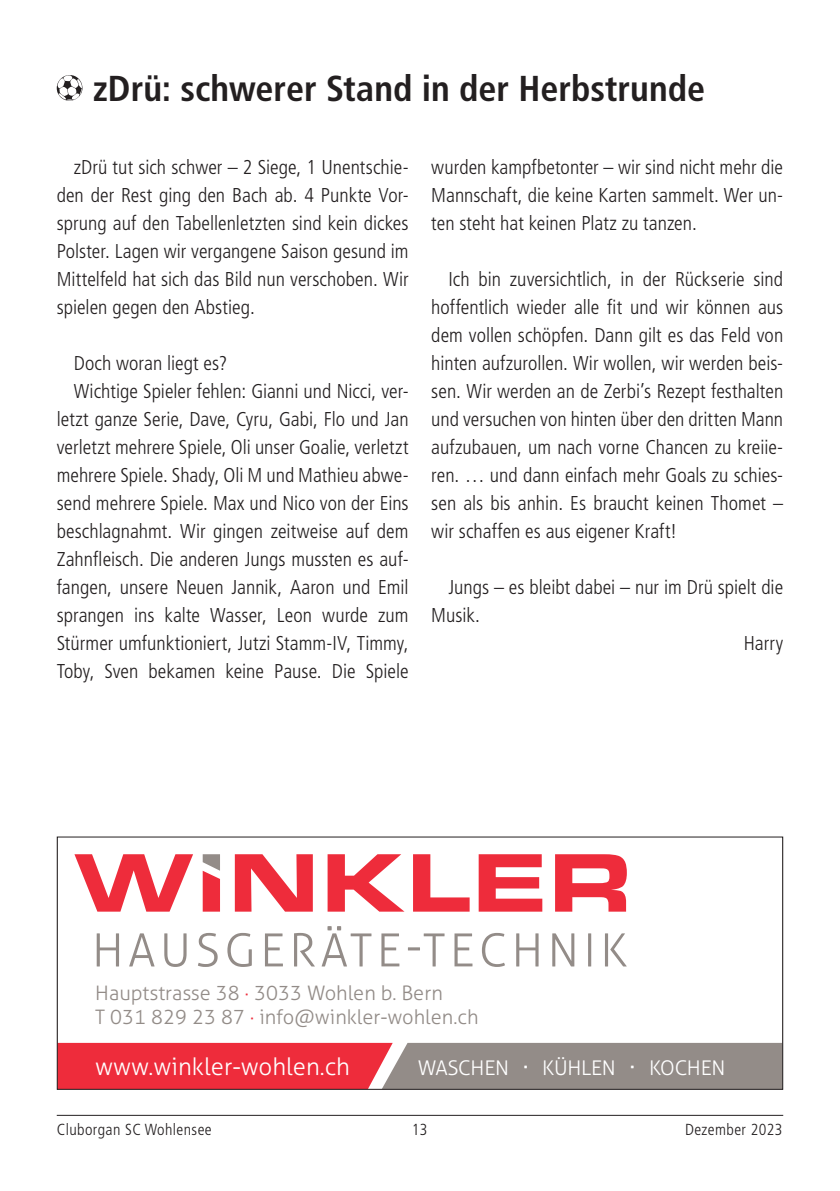
<style>
.page{position:relative;width:840px;height:1191px;background:#fff}
.page>*{position:absolute;margin:0;border:0;box-sizing:border-box;transform-origin:0 0}
.t1{font:700 condensed 36px "Frutiger LT Std";color:#231f20}
.t2{font:300 24px "Aller";color:#fff}
.t3{font:300 20.2px "Aller";letter-spacing:-.015em;color:#fff}
.t4{font:300 condensed 20px/28px "Frutiger LT Std";color:#231f20;text-align:justify}
.t5{font:300 20px/24px "Aller";color:#938c88}
.t6{font:300 condensed 16px "Frutiger LT Std";letter-spacing:.025em;color:#231f20}
.s1{color:#ee2c3b}
.s2{font-size:29px}
</style>
<div class="page">
<hr style="left:57px;top:1114px;width:725px;height:1px;background:#231f20">
<svg style="left:57px;top:75px;width:25px;height:26px"></svg>
<svg style="left:59px;top:865px;width:721px;height:178px"></svg>
<svg style="left:554px;top:854px;width:72px;height:57px"></svg>
<svg style="left:74px;top:854px;width:468px;height:57px"></svg>
<svg style="left:97px;top:926px;width:529px;height:41px"></svg>
<svg style="left:57px;top:1043px;width:725px;height:47px;background:#ba6266"></svg>
<h1 class="t1" style="left:93px;top:67px;width:613px">zDrü: schwerer Stand in der Herbstrunde</h1>
<p class="t4" style="left:57px;top:153px;width:353px;text-indent:17px">zDrü tut sich schwer – 2 Siege, 1 Unentschie&shy;den der Rest ging den Bach ab. 4 Punkte Vor&shy;sprung auf den Tabellenletzten sind kein dickes Polster. Lagen wir vergangene Saison gesund im Mittelfeld hat sich das Bild nun verschoben. Wir spielen gegen den Abstieg.</p>
<p class="t4" style="left:74px;top:349px;width:155px">Doch woran liegt es?</p>
<p class="t4" style="left:74px;top:377px;width:336px">Wichtige Spieler fehlen: Gianni und Nicci, ver-</p>
<p class="t4" style="left:57px;top:405px;width:353px">letzt ganze Serie, Dave, Cyru, Gabi, Flo und Jan</p>
<p class="t4" style="left:57px;top:433px;width:353px">verletzt mehrere Spiele, Oli unser Goalie, verletzt</p>
<p class="t4" style="left:57px;top:461px;width:353px">mehrere Spiele. Shady, Oli M und Mathieu abwe-</p>
<p class="t4" style="left:57px;top:489px;width:353px">send mehrere Spiele. Max und Nico von der Eins</p>
<p class="t4" style="left:57px;top:517px;width:353px">beschlagnahmt. Wir gingen zeitweise auf dem</p>
<p class="t4" style="left:57px;top:545px;width:353px">Zahnfleisch. Die anderen Jungs mussten es auf-</p>
<p class="t4" style="left:57px;top:573px;width:353px">fangen, unsere Neuen Jannik, Aaron und Emil</p>
<p class="t4" style="left:57px;top:601px;width:353px">sprangen ins kalte Wasser, Leon wurde zum</p>
<p class="t4" style="left:57px;top:629px;width:353px">Stürmer umfunktioniert, Jutzi Stamm-IV, Timmy,</p>
<p class="t4" style="left:57px;top:657px;width:353px">Toby, Sven bekamen keine Pause. Die Spiele</p>
<p class="t4" style="left:431px;top:153px;width:353px">wurden kampfbetonter – wir sind nicht mehr die Mannschaft, die keine Karten sammelt. Wer un&shy;ten steht hat keinen Platz zu tanzen.</p>
<p class="t4" style="left:431px;top:265px;width:353px;text-indent:17px">Ich bin zuversichtlich, in der Rückserie sind hoffentlich wieder alle fit und wir können aus dem vollen schöpfen. Dann gilt es das Feld von hinten aufzurollen. Wir wollen, wir werden beis&shy;sen. Wir werden an de Zerbi’s Rezept festhalten und versuchen von hinten über den dritten Mann aufzubauen, um nach vorne Chancen zu kreiie&shy;ren. … und dann einfach mehr Goals zu schies&shy;sen als bis anhin. Es braucht keinen Thomet – wir schaffen es aus eigener Kraft!</p>
<p class="t4" style="left:448px;top:573px;width:336px">Jungs – es bleibt dabei – nur im Drü spielt die</p>
<p class="t4" style="left:431px;top:601px;width:50px">Musik.</p>
<p class="t4" style="left:743px;top:629px;width:41px">Harry</p>
<p class="t5" style="left:95px;top:980px;width:384px">Hauptstrasse 38 <span class="s1">·</span> 3033 Wohlen b. Bern<br>T 031 829 23 87 <span class="s1">·</span> info@winkler-wohlen.ch</p>
<p class="t3" style="left:417px;top:1055px;width:309px">WASCHEN <span class="s2">·</span> KÜHLEN <span class="s2">·</span> KOCHEN</p>
<p class="t2" style="left:95px;top:1051px;width:256px">www.winkler-wohlen.ch</p>
<p class="t6" style="left:57px;top:1120px;width:156px">Cluborgan SC Wohlensee</p>
<p class="t6" style="left:411px;top:1120px;width:17px">13</p>
<p class="t6" style="left:684px;top:1120px;width:99px">Dezember 2023</p>
</div>
